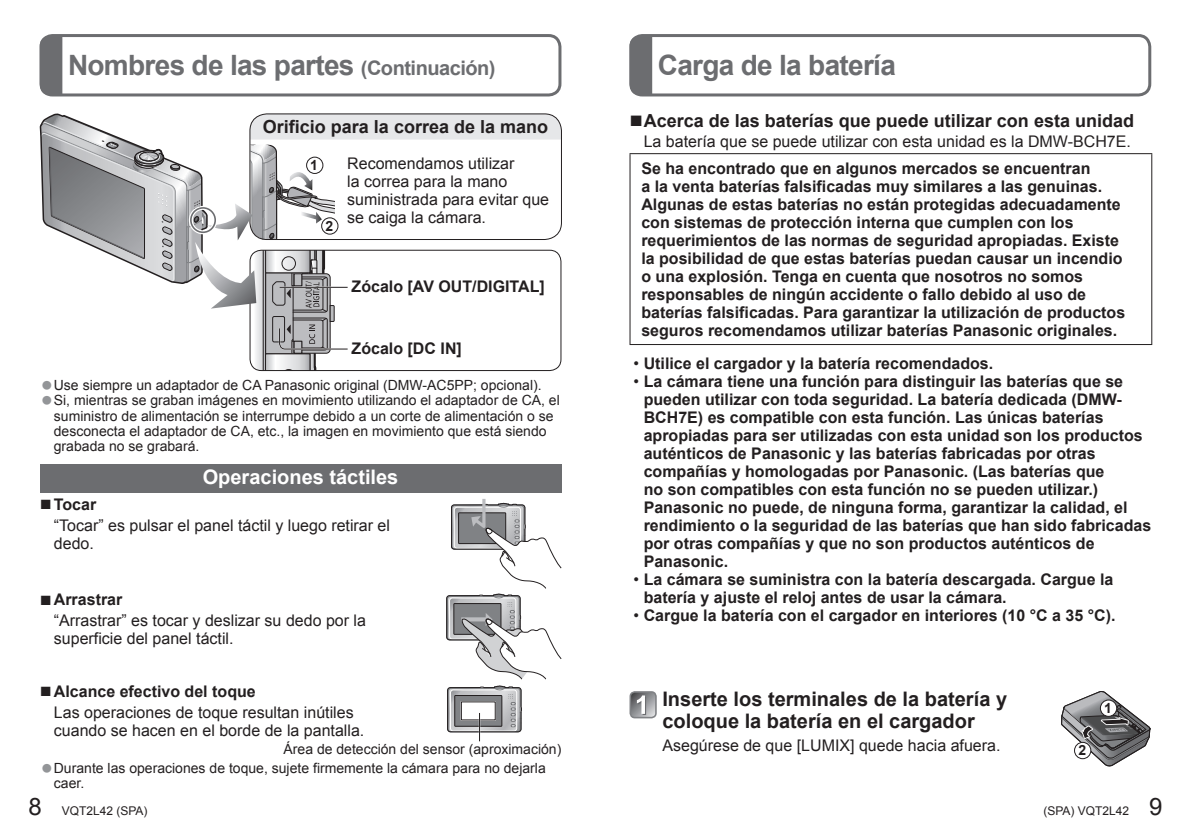
<style>
.page{position:relative;width:1191px;height:840px;background:#fff}
.page>*{position:absolute;margin:0;border:0;box-sizing:border-box;transform-origin:0 0}
.t1{font:700 28px "Arial";letter-spacing:-.025em;color:#6c6d70}
.t2{font:700 20px/22px "Arial";color:#231f20}
.t3{font:700 20px "Arial";color:#fff}
.t4{font:700 18px "Arial";color:#231f20}
.t5{font:700 16px/18px "Arial";color:#231f20}
.t6{font:16px/18px "Arial";color:#231f20}
.t7{font:14px/15px "Arial";color:#231f20}
.t8{font:700 14px "Arial";color:#231f20}
.t9{font:12px "Arial";color:#231f20}
.s1{font-size:20px}
.s2{font-weight:400;font-size:22.4px}
.s3{font-weight:400}
.s4{font-size:20.2px;color:#939598}
.s5{font-weight:700}
.s6{font-size:24px}
</style>
<div class="page">
<svg style="left:40px;top:38px;width:22px;height:57px"></svg>
<div style="left:40px;top:34px;width:521px;height:62px;border:3px solid #6c6d70;border-radius:11px"></div>
<svg style="left:633px;top:38px;width:19px;height:57px"></svg>
<div style="left:629px;top:34px;width:522px;height:62px;border:3px solid #6c6d70;border-radius:11px"></div>
<div style="left:250px;top:114px;width:311px;height:25px;background:#e6e7e9"></div>
<div style="left:249px;top:113px;width:313px;height:127px;border:1px solid #231f20;border-radius:17px"></div>
<div style="left:249px;top:249px;width:312px;height:122px;border:1px solid #231f20;border-radius:11px"></div>
<hr style="left:629px;top:153px;width:523px;height:1px;background:#231f20">
<hr style="left:629px;top:154px;width:1px;height:190px;background:#231f20">
<hr style="left:1151px;top:154px;width:1px;height:190px;background:#231f20">
<hr style="left:629px;top:344px;width:523px;height:1px;background:#231f20">
<div style="left:629px;top:690px;width:28px;height:28px;border:2px solid #808285;border-radius:5px"></div>
<svg style="left:630px;top:691px;width:26px;height:26px"></svg>
<svg style="left:1061px;top:691px;width:89px;height:75px"></svg>
<div style="left:1100px;top:699px;width:16px;height:17px;background:#fff;border-radius:50%"></div>
<div style="left:1100px;top:699px;width:17px;height:17px;border:1px solid #231f20;border-radius:50%"></div>
<div style="left:1074px;top:742px;width:16px;height:16px;background:#fff;border-radius:50%"></div>
<div style="left:1074px;top:741px;width:17px;height:17px;border:1px solid #231f20;border-radius:50%"></div>
<div style="left:40px;top:464px;width:521px;height:28px;background:#6c6d70"></div>
<svg style="left:446px;top:499px;width:115px;height:180px"></svg>
<svg style="left:447px;top:685px;width:75px;height:55px"></svg>
<svg style="left:40px;top:113px;width:309px;height:257px"></svg>
<div style="left:189px;top:206px;width:28px;height:28px;border:4px solid #fff;border-radius:50%"></div>
<div style="left:190px;top:207px;width:26px;height:26px;border:2px solid #6c6d70;border-radius:50%"></div>
<h1 class="t1" style="left:68px;top:47px;width:429px">Nombres de las partes <span class="s1">(Continuación)</span></h1>
<h1 class="t1" style="left:658px;top:47px;width:239px">Carga de la batería</h1>
<p class="t4" style="left:263px;top:115px;width:287px">Orificio para la correa de la mano</p>
<p class="t8" style="left:310px;top:156px;width:9px">1</p>
<p class="t4" style="left:629px;top:108px;width:506px"><span class="s2">■</span>Acerca de las baterías que puede utilizar con esta unidad</p>
<p class="t6" style="left:643px;top:133px;width:489px">La batería que se puede utilizar con esta unidad es la DMW-BCH7E.</p>
<p class="t5" style="left:641px;top:160px;width:485px">Se ha encontrado que en algunos mercados se encuentran<br>a la venta baterías falsificadas muy similares a las genuinas.<br>Algunas de estas baterías no están protegidas adecuadamente con sistemas de protección interna que cumplen con los requerimientos de las normas de seguridad apropiadas. Existe la posibilidad de que estas baterías puedan causar un incendio o una explosión. Tenga en cuenta que nosotros no somos responsables de ningún accidente o fallo debido al uso de baterías falsificadas. Para garantizar la utilización de productos seguros recomendamos utilizar baterías Panasonic originales.</p>
<p class="t5" style="left:633px;top:354px;width:361px"><span class="s3">•</span> Utilice el cargador y la batería recomendados.</p>
<p class="t5" style="left:643px;top:372px;width:509px;text-indent:-10px"><span class="s3">•</span> La cámara tiene una función para distinguir las baterías que se pueden utilizar con toda seguridad. La batería dedicada (DMW-BCH7E) es compatible con esta función. Las únicas baterías apropiadas para ser utilizadas con esta unidad son los productos auténticos de Panasonic y las baterías fabricadas por otras compañías y homologadas por Panasonic. (Las baterías que<br>no son compatibles con esta función no se pueden utilizar.)<br>Panasonic no puede, de ninguna forma, garantizar la calidad, el rendimiento o la seguridad de las baterías que han sido fabricadas por otras compañías y que no son productos auténticos de Panasonic.</p>
<p class="t5" style="left:643px;top:570px;width:471px;text-indent:-10px"><span class="s3">•</span> La cámara se suministra con la batería descargada. Cargue la batería y ajuste el reloj antes de usar la cámara.</p>
<p class="t5" style="left:633px;top:606px;width:483px"><span class="s3">•</span> Cargue la batería con el cargador en interiores (10 °C a 35 °C).</p>
<p class="t6" style="left:347px;top:154px;width:203px">Recomendamos utilizar<br>la correa para la mano suministrada para evitar que se caiga la cámara.</p>
<p class="t8" style="left:326px;top:216px;width:9px">2</p>
<p class="t5" style="left:351px;top:278px;width:195px">Zócalo [AV OUT/DIGITAL]</p>
<p class="t5" style="left:351px;top:340px;width:112px">Zócalo [DC IN]</p>
<p class="t7" style="left:41px;top:378px;width:502px"><span class="s4">●</span>Use siempre un adaptador de CA Panasonic original (DMW-AC5PP; opcional).</p>
<p class="t7" style="left:54px;top:393px;width:507px;text-indent:-13px"><span class="s4">●</span>Si, mientras se graban imágenes en movimiento utilizando el adaptador de CA, el suministro de alimentación se interrumpe debido a un corte de alimentación o se desconecta el adaptador de CA, etc., la imagen en movimiento que está siendo grabada no se grabará.</p>
<p class="t3" style="left:203px;top:464px;width:197px">Operaciones táctiles</p>
<p class="t6" style="left:54px;top:494px;width:338px;line-height:20.8px;text-indent:-14px"><span class="s1">■</span><span class="s5">Tocar<br></span>“Tocar” es pulsar el panel táctil y luego retirar el</p>
<p class="t6" style="left:54px;top:534px;width:42px">dedo.</p>
<p class="t6" style="left:54px;top:589px;width:314px;line-height:20.8px;text-indent:-14px"><span class="s1">■</span><span class="s5">Arrastrar<br></span>“Arrastrar” es tocar y deslizar su dedo por la</p>
<p class="t6" style="left:54px;top:629px;width:181px">superficie del panel táctil.</p>
<p class="t6" style="left:54px;top:680px;width:301px;line-height:20.8px;text-indent:-14px"><span class="s1">■</span><span class="s5">Alcance efectivo del toque<br></span>Las operaciones de toque resultan inútiles</p>
<p class="t6" style="left:54px;top:720px;width:312px">cuando se hacen en el borde de la pantalla.</p>
<p class="t7" style="left:283px;top:741px;width:279px">Área de detección del sensor (aproximación)</p>
<p class="t7" style="left:54px;top:760px;width:493px;text-indent:-13px"><span class="s4">●</span>Durante las operaciones de toque, sujete firmemente la cámara para no dejarla caer.</p>
<p class="t2" style="left:662px;top:688px;width:346px">Inserte los terminales de la batería y coloque la batería en el cargador</p>
<p class="t6" style="left:662px;top:736px;width:339px">Asegúrese de que [LUMIX] quede hacia afuera.</p>
<p class="t8" style="left:1104px;top:698px;width:9px">1</p>
<p class="t8" style="left:1078px;top:740px;width:9px">2</p>
<p class="t9" style="left:28px;top:802px;width:121px"><span class="s6">8</span> VQT2L42 (SPA)</p>
<p class="t9" style="left:1043px;top:802px;width:121px">(SPA) VQT2L42 <span class="s6">9</span></p>
</div>
